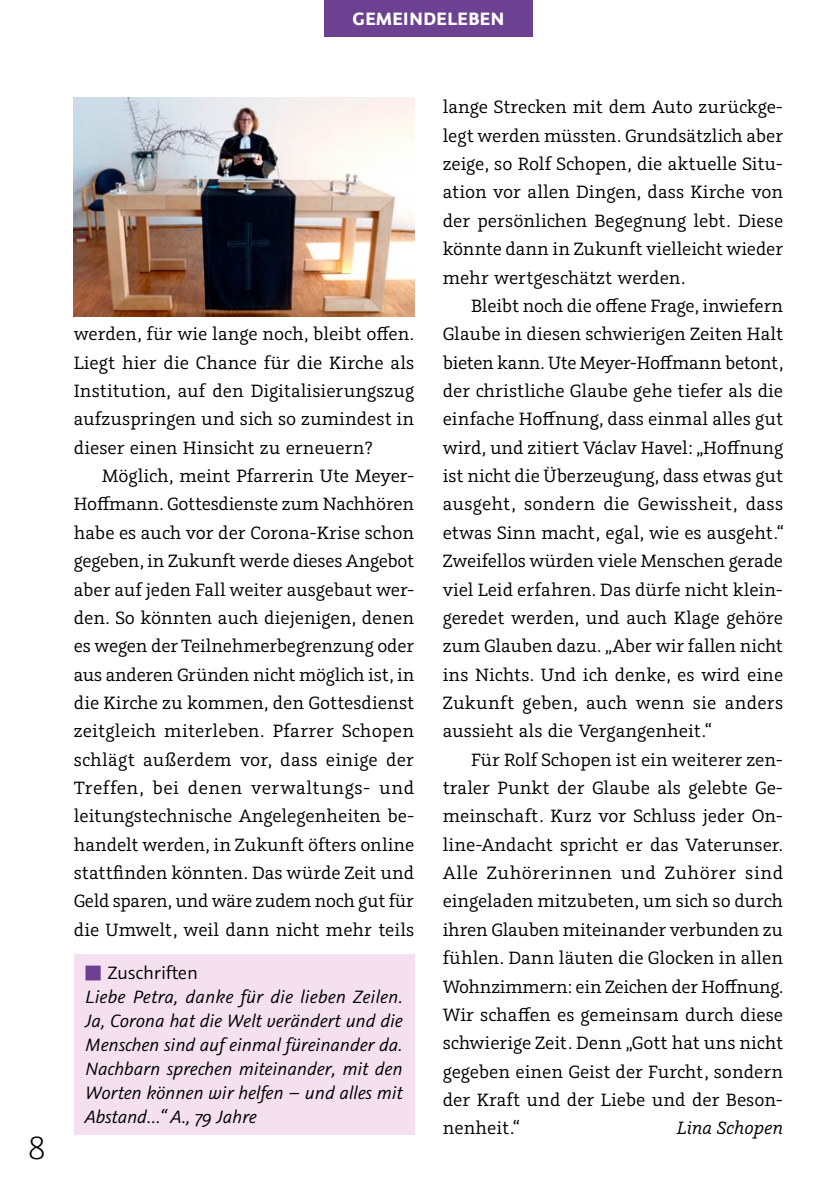
<style>
.page{position:relative;width:840px;height:1191px;background:#fff}
.page>*{position:absolute;margin:0;border:0;box-sizing:border-box;transform-origin:0 0}
.t1{font:300 36px "Graublau Sans";color:#000}
.t2{font:20px/28.4px "Graublau Slab";color:#000;text-align:justify}
.t3{font:italic 20px/24px "Graublau Sans";letter-spacing:-.01em;color:#000}
.t4{font:700 20px "Graublau Sans";color:#fff}
.t5{font:italic 20px "Graublau Slab";color:#000}
.s1{font-style:normal;color:#6c4192}
.s2{font-style:normal}
</style>
<div class="page">
<div style="left:324px;top:0;width:208px;height:36px;background:#6c4192"></div>
<img style="left:74px;top:97px;width:340px;height:220px">
<div style="left:74px;top:954px;width:340px;height:180px;background:#f4e0ef"></div>
<h1 class="t1" style="left:28px;top:1126px;width:19px">8</h1>
<p class="t4" style="left:352px;top:6px;width:153px">GEMEINDELEBEN</p>
<p class="t2" style="left:74px;top:319px;width:342px">werden, für wie lange noch, bleibt offen.<br>Liegt hier die Chance für die Kirche als Institution, auf den Digitalisierungszug aufzuspringen und sich so zumindest in dieser einen Hinsicht zu erneuern?</p>
<p class="t2" style="left:74px;top:461px;width:342px;text-indent:28px">Möglich, meint Pfarrerin Ute Meyer-Hoffmann. Gottesdienste zum Nachhören habe es auch vor der Corona-Krise schon gegeben, in Zukunft werde dieses Angebot aber auf jeden Fall weiter ausgebaut wer&shy;den. So könnten auch diejenigen, denen es wegen der Teilnehmerbegrenzung oder aus anderen Gründen nicht möglich ist, in die Kirche zu kommen, den Gottesdienst zeitgleich miterleben. Pfarrer Schopen schlägt außerdem vor, dass einige der Treffen, bei denen verwaltungs- und leitungstechnische Angelegenheiten be&shy;handelt werden, in Zukunft öfters online stattfinden könnten. Das würde Zeit und Geld sparen, und wäre zudem noch gut für die Umwelt, weil dann nicht mehr teils</p>
<p class="t3" style="left:85px;top:961px;width:319px"><span class="s1">■</span> <span class="s2">Zuschriften<br></span>Liebe Petra, danke für die lieben Zeilen.<br>Ja, Corona hat die Welt verändert und die Menschen sind auf einmal füreinander da.<br>Nachbarn sprechen miteinander, mit den Worten können wir helfen – und alles mit Abstand…“ A., 79 Jahre</p>
<p class="t2" style="left:442px;top:93px;width:342px">lange Strecken mit dem Auto zurückge&shy;legt werden müssten. Grundsätzlich aber zeige, so Rolf Schopen, die aktuelle Situ&shy;ation vor allen Dingen, dass Kirche von der persönlichen Begegnung lebt. Diese könnte dann in Zukunft vielleicht wieder mehr wertgeschätzt werden.</p>
<p class="t2" style="left:442px;top:291px;width:342px;text-indent:28px">Bleibt noch die offene Frage, inwiefern Glaube in diesen schwierigen Zeiten Halt bieten kann. Ute Meyer-Hoffmann betont, der christliche Glaube gehe tiefer als die einfache Hoffnung, dass einmal alles gut wird, und zitiert Václav Havel: „Hoffnung ist nicht die Überzeugung, dass etwas gut ausgeht, sondern die Gewissheit, dass etwas Sinn macht, egal, wie es ausgeht.“ Zweifellos würden viele Menschen gerade viel Leid erfahren. Das dürfe nicht klein&shy;geredet werden, und auch Klage gehöre zum Glauben dazu. „Aber wir fallen nicht ins Nichts. Und ich denke, es wird eine Zukunft geben, auch wenn sie anders aussieht als die Vergangenheit.“</p>
<p class="t2" style="left:442px;top:745px;width:342px;text-indent:28px">Für Rolf Schopen ist ein weiterer zen&shy;traler Punkt der Glaube als gelebte Ge&shy;meinschaft. Kurz vor Schluss jeder On&shy;line-Andacht spricht er das Vaterunser.<br>Alle Zuhörerinnen und Zuhörer sind eingeladen mitzubeten, um sich so durch ihren Glauben miteinander verbunden zu fühlen. Dann läuten die Glocken in allen Wohnzimmern: ein Zeichen der Hoffnung.<br>Wir schaffen es gemeinsam durch diese schwierige Zeit. Denn „Gott hat uns nicht gegeben einen Geist der Furcht, sondern der Kraft und der Liebe und der Beson&shy;nenheit.“</p>
<p class="t5" style="left:676px;top:1116px;width:108px">Lina Schopen</p>
</div>
